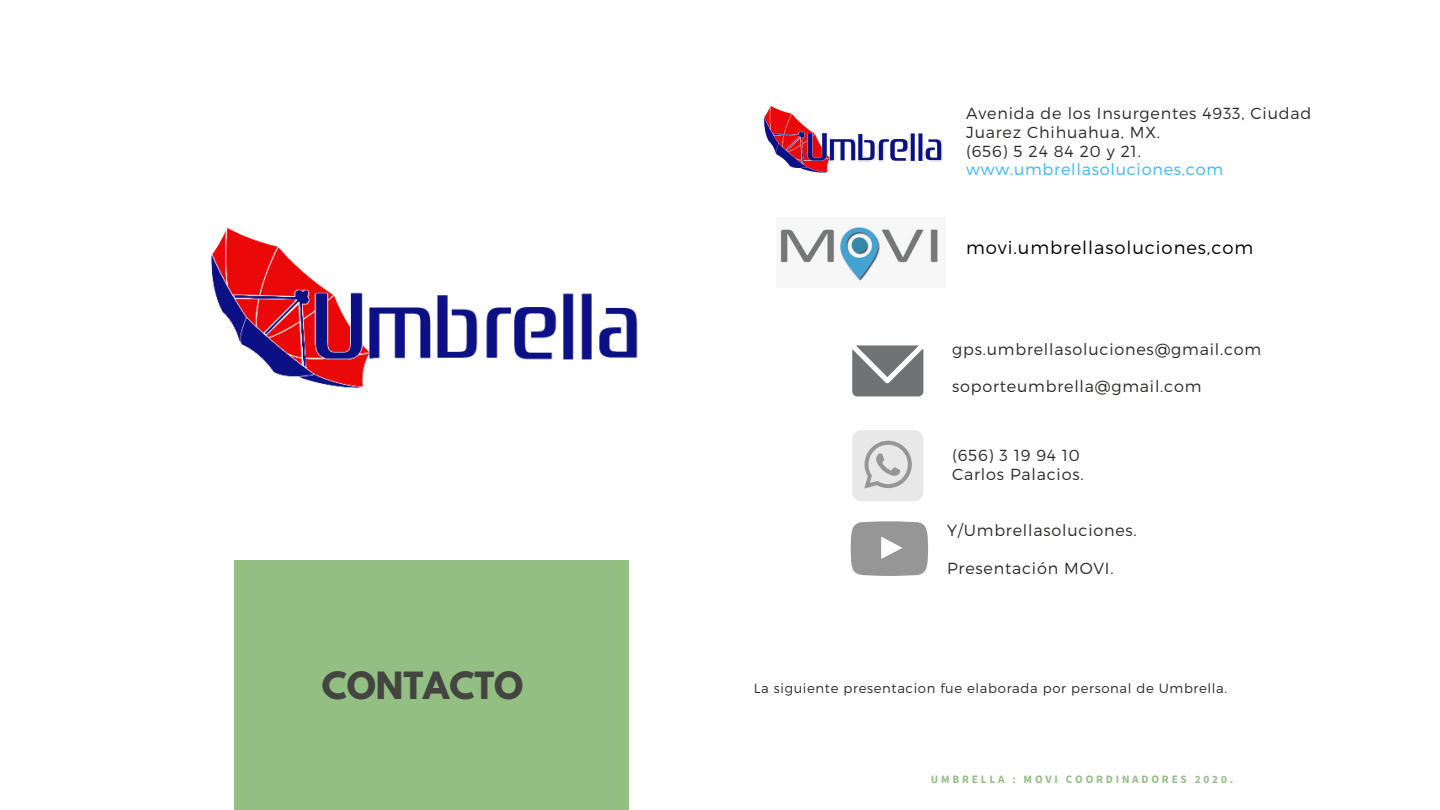
<style>
.page{position:relative;width:1440px;height:810px;background:#fff}
.page>*{position:absolute;margin:0;border:0;box-sizing:border-box;transform-origin:0 0}
.t1{font:700 33.3px "League Spartan";color:#444440}
.t2{font:300 18px "Montserrat";letter-spacing:.05em;color:#000}
.t3{font:300 16px/18.8px "Montserrat";letter-spacing:.05em;color:#2b2a28}
.t4{font:300 16px "Montserrat";letter-spacing:.05em;color:#38b6ff}
.t5{font:300 13.2px "Montserrat";letter-spacing:.05em;color:#2b2a28}
.t6{font:700 11.2px "Source Sans Pro";letter-spacing:.25em;color:#93bf83}
</style>
<div class="page">
<div style="left:234px;top:560px;width:394px;height:250px;background:#93bf83"></div>
<img style="left:211px;top:227px;width:427px;height:162px">
<img style="left:762px;top:104px;width:180px;height:70px">
<img style="left:780px;top:226px;width:158px;height:56px">
<svg style="left:852px;top:345px;width:71px;height:51px"></svg>
<div style="left:852px;top:430px;width:71px;height:71px;background:#e9e8e9;border-radius:9px"></div>
<svg style="left:864px;top:441px;width:48px;height:48px"></svg>
<svg style="left:851px;top:521px;width:77px;height:55px"></svg>
<h1 class="t1" style="left:322px;top:669px;width:203px">CONTACTO</h1>
<p class="t3" style="left:966px;top:103px;width:347px">Avenida de los Insurgentes 4933, Ciudad<br>Juarez Chihuahua, MX.<br>(656) 5 24 84 20 y 21.</p>
<p class="t4" style="left:966px;top:159px;width:258px">www.umbrellasoluciones,com</p>
<p class="t2" style="left:966px;top:236px;width:289px">movi.umbrellasoluciones,com</p>
<p class="t3" style="left:952px;top:339px;width:311px">gps.umbrellasoluciones@gmail.com</p>
<p class="t3" style="left:952px;top:376px;width:251px">soporteumbrella@gmail.com</p>
<p class="t3" style="left:952px;top:445px;width:133px">(656) 3 19 94 10<br>Carlos Palacios.</p>
<p class="t3" style="left:947px;top:520px;width:191px">Y/Umbrellasoluciones.</p>
<p class="t3" style="left:947px;top:558px;width:168px">Presentación MOVI.</p>
<p class="t5" style="left:754px;top:680px;width:475px">La siguiente presentacion fue elaborada por personal de Umbrella.</p>
<p class="t6" style="left:931px;top:771px;width:304px">UMBRELLA : MOVI COORDINADORES 2020.</p>
</div>
